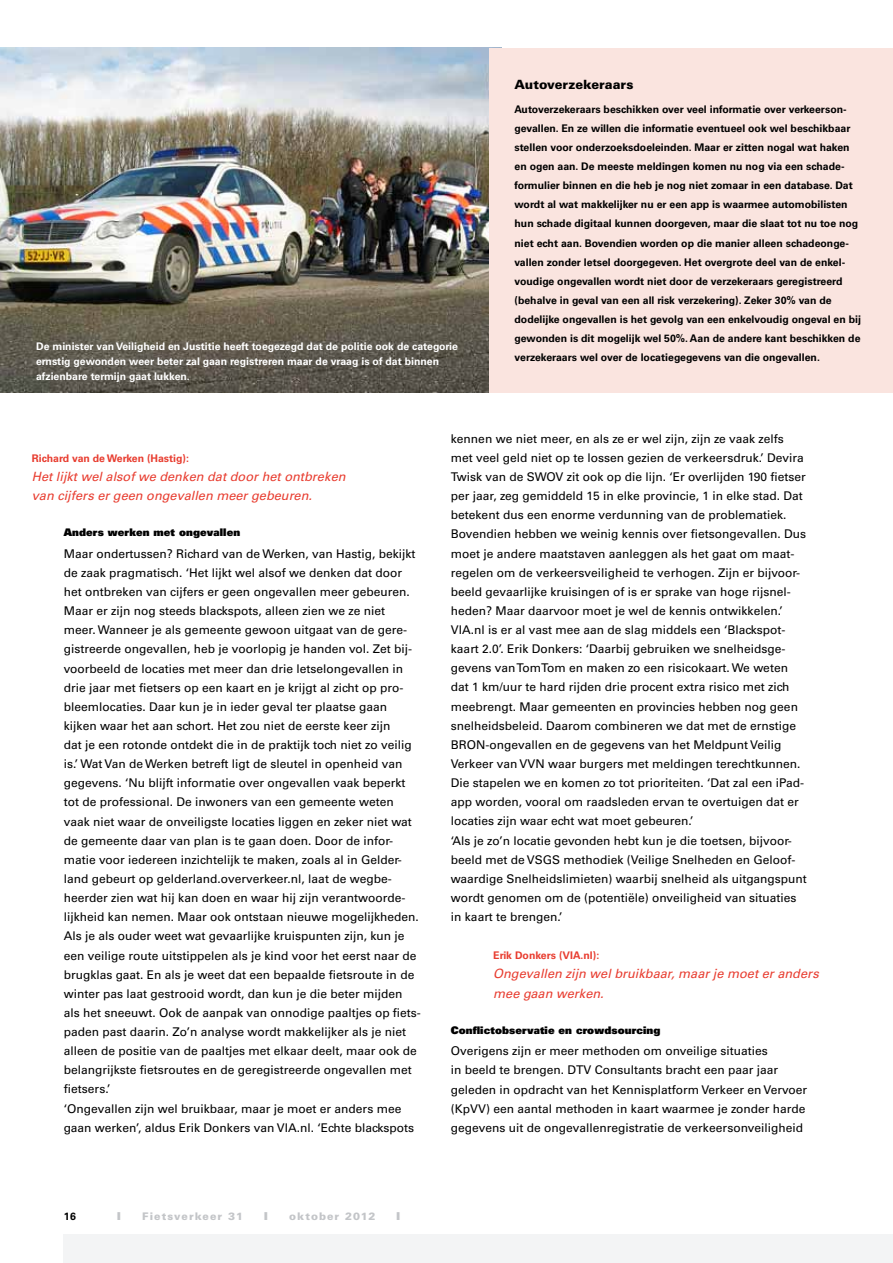
<style>
.page{position:relative;width:893px;height:1263px;background:#fff}
.page>*{position:absolute;margin:0;border:0;box-sizing:border-box;transform-origin:0 0}
.t1{font:italic 12.75px/19.2px "Univers LT";color:#e83d30}
.t2{font:900 12.75px "Univers LT";color:#000}
.t3{font:12px/19.2px "Univers LT";color:#000}
.t4{font:900 10.8px "Univers LT";color:#c3c5c8;scale:1.2 1}
.t5{font:700 10.5px/19.2px "Univers LT";color:#000}
.t6{font:700 10.5px/15px "Univers LT";color:#fff}
.t7{font:900 10.5px "Univers";letter-spacing:.01em;color:#000}
.t8{font:700 10.5px "Univers LT";color:#e83d30}
.t9{font:900 10.5px "Univers LT";letter-spacing:.1em;color:#c3c5c8}
</style>
<div class="page">
<div style="left:64px;top:1234px;width:829px;height:29px;background:#f3f4f5"></div>
<img style="left:0;top:48px;width:489px;height:344px">
<div style="left:489px;top:48px;width:404px;height:344px;background:#fae4df"></div>
<p class="t6" style="left:36px;top:339px;width:423px">De minister van Veiligheid en Justitie heeft toegezegd dat de politie ook de categorie ernstig gewonden weer beter zal gaan registreren maar de vraag is of dat binnen afzienbare termijn gaat lukken.</p>
<p class="t2" style="left:514px;top:76px;width:120px">Autoverzekeraars</p>
<p class="t5" style="left:514px;top:99px;width:348px">Autoverzekeraars beschikken over veel informatie over verkeerson&shy;gevallen. En ze willen die informatie eventueel ook wel beschikbaar stellen voor onderzoeksdoeleinden. Maar er zitten nogal wat haken en ogen aan. De meeste meldingen komen nu nog via een schade&shy;formulier binnen en die heb je nog niet zomaar in een database. Dat wordt al wat makkelijker nu er een app is waarmee automobilisten hun schade digitaal kunnen doorgeven, maar die slaat tot nu toe nog niet echt aan. Bovendien worden op die manier alleen schadeonge&shy;vallen zonder letsel doorgegeven. Het overgrote deel van de enkel&shy;voudige ongevallen wordt niet door de verzekeraars geregistreerd (behalve in geval van een all risk verzekering). Zeker 30% van de dodelijke ongevallen is het gevolg van een enkelvoudig ongeval en bij gewonden is dit mogelijk wel 50%. Aan de andere kant beschikken de verzekeraars wel over de locatiegegevens van die ongevallen.</p>
<p class="t8" style="left:32px;top:452px;width:159px">Richard van de Werken (Hastig):</p>
<p class="t1" style="left:32px;top:467px;width:315px">Het lijkt wel alsof we denken dat door het ontbreken van cijfers er geen ongevallen meer gebeuren.</p>
<p class="t7" style="left:64px;top:526px;width:178px">Anders werken met ongevallen</p>
<p class="t3" style="left:64px;top:544px;width:359px">Maar ondertussen? Richard van de Werken, van Hastig, bekijkt de zaak pragmatisch. ‘Het lijkt wel alsof we denken dat door het ontbreken van cijfers er geen ongevallen meer gebeuren.<br>Maar er zijn nog steeds blackspots, alleen zien we ze niet<br>meer. Wanneer je als gemeente gewoon uitgaat van de gere&shy;gistreerde ongevallen, heb je voorlopig je handen vol. Zet bij&shy;voorbeeld de locaties met meer dan drie letselongevallen in drie jaar met fietsers op een kaart en je krijgt al zicht op pro&shy;bleemlocaties. Daar kun je in ieder geval ter plaatse gaan kijken waar het aan schort. Het zou niet de eerste keer zijn<br>dat je een rotonde ontdekt die in de praktijk toch niet zo veilig is.’ Wat Van de Werken betreft ligt de sleutel in openheid van gegevens. ‘Nu blijft informatie over ongevallen vaak beperkt tot de professional. De inwoners van een gemeente weten vaak niet waar de onveiligste locaties liggen en zeker niet wat de gemeente daar van plan is te gaan doen. Door de infor&shy;matie voor iedereen inzichtelijk te maken, zoals al in Gelder&shy;land gebeurt op gelderland.oververkeer.nl, laat de wegbe&shy;heerder zien wat hij kan doen en waar hij zijn verantwoorde&shy;lijkheid kan nemen. Maar ook ontstaan nieuwe mogelijkheden.<br>Als je als ouder weet wat gevaarlijke kruispunten zijn, kun je een veilige route uitstippelen als je kind voor het eerst naar de brugklas gaat. En als je weet dat een bepaalde fietsroute in de winter pas laat gestrooid wordt, dan kun je die beter mijden als het sneeuwt. Ook de aanpak van onnodige paaltjes op fiets&shy;paden past daarin. Zo’n analyse wordt makkelijker als je niet alleen de positie van de paaltjes met elkaar deelt, maar ook de belangrijkste fietsroutes en de geregistreerde ongevallen met fietsers.’<br>‘Ongevallen zijn wel bruikbaar, maar je moet er anders mee gaan werken’, aldus Erik Donkers van VIA.nl. ‘Echte blackspots</p>
<p class="t3" style="left:451px;top:429px;width:358px">kennen we niet meer, en als ze er wel zijn, zijn ze vaak zelfs met veel geld niet op te lossen gezien de verkeersdruk.’ Devira Twisk van de SWOV zit ook op die lijn. ‘Er overlijden 190 fietser per jaar, zeg gemiddeld 15 in elke provincie, 1 in elke stad. Dat betekent dus een enorme verdunning van de problematiek.<br>Bovendien hebben we weinig kennis over fietsongevallen. Dus moet je andere maatstaven aanleggen als het gaat om maat&shy;regelen om de verkeersveiligheid te verhogen. Zijn er bijvoor&shy;beeld gevaarlijke kruisingen of is er sprake van hoge rijsnel&shy;heden? Maar daarvoor moet je wel de kennis ontwikkelen.’ VIA.nl is er al vast mee aan de slag middels een ‘Blackspot&shy;kaart 2.0’. Erik Donkers: ‘Daarbij gebruiken we snelheidsge&shy;gevens van TomTom en maken zo een risicokaart. We weten dat 1 km/uur te hard rijden drie procent extra risico met zich meebrengt. Maar gemeenten en provincies hebben nog geen snelheidsbeleid. Daarom combineren we dat met de ernstige BRON-ongevallen en de gegevens van het Meldpunt Veilig Verkeer van VVN waar burgers met meldingen terechtkunnen.<br>Die stapelen we en komen zo tot prioriteiten. ‘Dat zal een iPad&shy;app worden, vooral om raadsleden ervan te overtuigen dat er locaties zijn waar echt wat moet gebeuren.’<br>‘Als je zo’n locatie gevonden hebt kun je die toetsen, bijvoor&shy;beeld met de VSGS methodiek (Veilige Snelheden en Geloof&shy;waardige Snelheidslimieten) waarbij snelheid als uitgangspunt wordt genomen om de (potentiële) onveiligheid van situaties in kaart te brengen.’</p>
<p class="t8" style="left:493px;top:949px;width:107px">Erik Donkers (VIA.nl):</p>
<p class="t1" style="left:493px;top:964px;width:327px">Ongevallen zijn wel bruikbaar, maar je moet er anders mee gaan werken.</p>
<p class="t7" style="left:451px;top:1023px;width:211px">Conflictobservatie en crowdsourcing</p>
<p class="t3" style="left:451px;top:1041px;width:358px">Overigens zijn er meer methoden om onveilige situaties<br>in beeld te brengen. DTV Consultants bracht een paar jaar geleden in opdracht van het Kennisplatform Verkeer en Vervoer (KpVV) een aantal methoden in kaart waarmee je zonder harde gegevens uit de ongevallenregistratie de verkeersonveiligheid</p>
<p class="t5" style="left:64px;top:1206px;width:14px">16</p>
<p class="t4" style="left:117px;top:1209px;width:5px">I</p>
<p class="t9" style="left:142px;top:1209px;width:102px">Fietsverkeer 31</p>
<p class="t4" style="left:264px;top:1209px;width:5px">I</p>
<p class="t9" style="left:289px;top:1209px;width:88px">oktober 2012</p>
<p class="t4" style="left:396px;top:1209px;width:5px">I</p>
</div>
